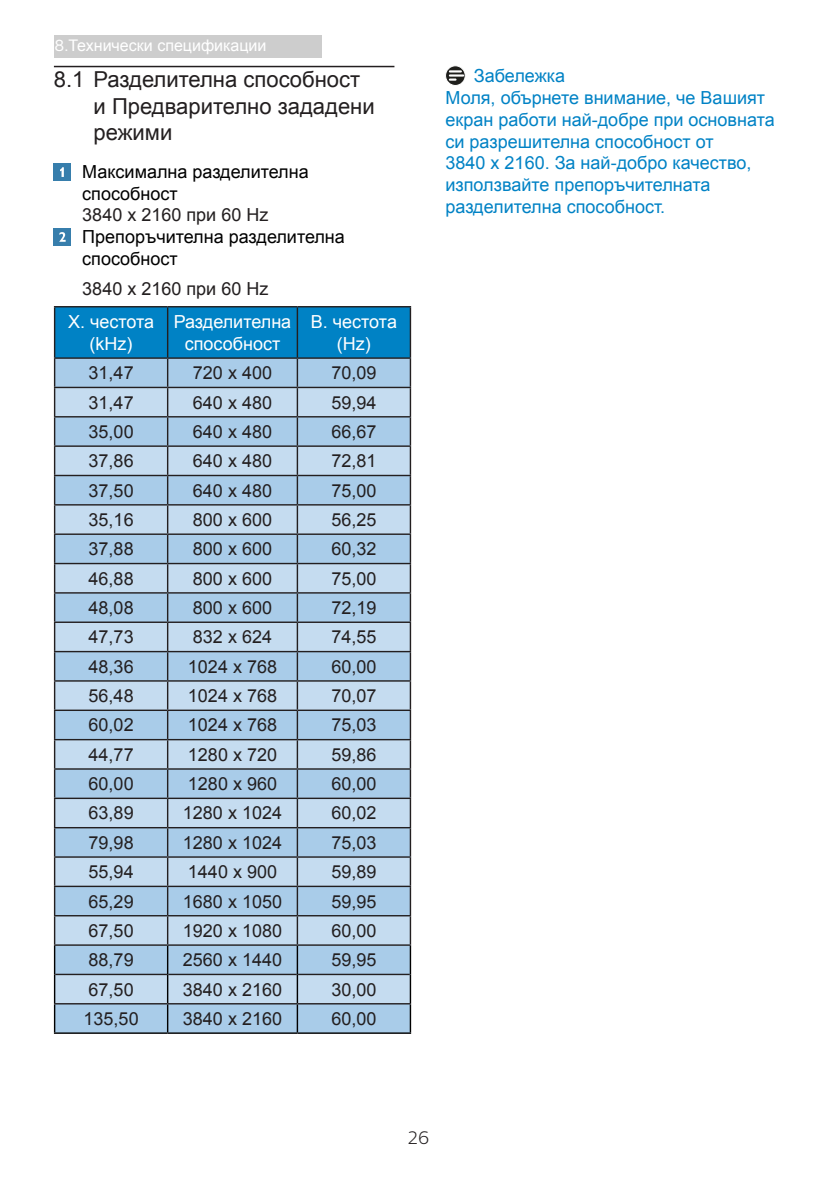
<style>
.page{position:relative;width:840px;height:1191px;background:#fff}
.page>*{position:absolute;margin:0;border:0;box-sizing:border-box;transform-origin:0 0}
.t1{font:22px/26.4px "Arial";color:#231f20}
.t2{font:18px "Arial";color:#231f20}
.Note_body{font:18px/21.6px "Arial";color:#0082c5}
.Heading_4{font:18px/21.6px "Arial";color:#000}
.t3{font:18px/22px "Arial";color:#fff;text-align:center}
.Heading_4_blue{font:18px "Arial";color:#0082c5}
.t4{font:300 18px "Centrale Sans";color:#231f20}
.t5{font:16px "Arial";color:#fff}
.s1{font-family:"Centrale Sans"}
</style>
<div class="page">
<div style="left:54px;top:35px;width:267px;height:23px;background:#cdcdcd"></div>
<hr style="left:54px;top:66px;width:340px;height:1px;background:#231f20">
<div style="left:54px;top:164px;width:17px;height:17px;background:#377eac"></div>
<svg style="left:60px;top:167px;width:4px;height:10px"></svg>
<div style="left:54px;top:228px;width:17px;height:17px;background:#377eac"></div>
<svg style="left:59px;top:232px;width:7px;height:10px"></svg>
<hr style="left:54px;top:306px;width:113px;height:1px;background:#231f20">
<hr style="left:167px;top:306px;width:130px;height:1px;background:#231f20">
<hr style="left:297px;top:306px;width:114px;height:1px;background:#231f20">
<hr style="left:409px;top:307px;width:2px;height:50px;background:#231f20">
<hr style="left:297px;top:357px;width:114px;height:2px;background:#231f20">
<hr style="left:409px;top:359px;width:2px;height:28px;background:#231f20">
<hr style="left:297px;top:387px;width:114px;height:1px;background:#231f20">
<hr style="left:409px;top:388px;width:2px;height:28px;background:#231f20">
<hr style="left:297px;top:416px;width:114px;height:1px;background:#231f20">
<hr style="left:409px;top:417px;width:2px;height:28px;background:#231f20">
<hr style="left:297px;top:445px;width:114px;height:2px;background:#231f20">
<hr style="left:409px;top:447px;width:2px;height:28px;background:#231f20">
<hr style="left:297px;top:475px;width:114px;height:1px;background:#231f20">
<hr style="left:409px;top:476px;width:2px;height:28px;background:#231f20">
<hr style="left:297px;top:504px;width:114px;height:1px;background:#231f20">
<hr style="left:409px;top:505px;width:2px;height:28px;background:#231f20">
<hr style="left:297px;top:533px;width:114px;height:2px;background:#231f20">
<hr style="left:409px;top:535px;width:2px;height:28px;background:#231f20">
<hr style="left:297px;top:563px;width:114px;height:1px;background:#231f20">
<hr style="left:409px;top:564px;width:2px;height:28px;background:#231f20">
<hr style="left:297px;top:592px;width:114px;height:1px;background:#231f20">
<hr style="left:409px;top:593px;width:2px;height:28px;background:#231f20">
<hr style="left:297px;top:621px;width:114px;height:2px;background:#231f20">
<hr style="left:409px;top:623px;width:2px;height:28px;background:#231f20">
<hr style="left:297px;top:651px;width:114px;height:1px;background:#231f20">
<hr style="left:409px;top:652px;width:2px;height:28px;background:#231f20">
<hr style="left:297px;top:680px;width:114px;height:1px;background:#231f20">
<hr style="left:409px;top:681px;width:2px;height:28px;background:#231f20">
<hr style="left:297px;top:709px;width:114px;height:2px;background:#231f20">
<hr style="left:409px;top:711px;width:2px;height:28px;background:#231f20">
<hr style="left:297px;top:739px;width:114px;height:1px;background:#231f20">
<hr style="left:409px;top:740px;width:2px;height:28px;background:#231f20">
<hr style="left:297px;top:768px;width:114px;height:1px;background:#231f20">
<hr style="left:409px;top:769px;width:2px;height:28px;background:#231f20">
<hr style="left:297px;top:797px;width:114px;height:2px;background:#231f20">
<hr style="left:409px;top:799px;width:2px;height:28px;background:#231f20">
<hr style="left:297px;top:827px;width:114px;height:1px;background:#231f20">
<hr style="left:409px;top:828px;width:2px;height:28px;background:#231f20">
<hr style="left:297px;top:856px;width:114px;height:1px;background:#231f20">
<hr style="left:409px;top:857px;width:2px;height:28px;background:#231f20">
<hr style="left:297px;top:885px;width:114px;height:2px;background:#231f20">
<hr style="left:409px;top:887px;width:2px;height:28px;background:#231f20">
<hr style="left:297px;top:915px;width:114px;height:1px;background:#231f20">
<hr style="left:409px;top:916px;width:2px;height:28px;background:#231f20">
<hr style="left:297px;top:944px;width:114px;height:1px;background:#231f20">
<hr style="left:297px;top:1003px;width:114px;height:1px;background:#231f20">
<hr style="left:409px;top:945px;width:2px;height:29px;background:#000">
<hr style="left:409px;top:974px;width:2px;height:29px;background:#000">
<svg style="left:54px;top:307px;width:356px;height:725px;background:#a1c3dd"></svg>
<hr style="left:296px;top:1004px;width:2px;height:28px;background:#000">
<hr style="left:409px;top:1004px;width:2px;height:28px;background:#000">
<hr style="left:54px;top:1032px;width:113px;height:1px;background:#000">
<hr style="left:167px;top:1032px;width:130px;height:1px;background:#000">
<hr style="left:297px;top:1032px;width:114px;height:1px;background:#000">
<svg style="left:445px;top:66px;width:20px;height:19px"></svg>
<div style="left:445px;top:66px;width:20px;height:19px;border:1px solid #fff;border-radius:50%"></div>
<svg style="left:449px;top:70px;width:11px;height:2px"></svg>
<hr style="left:449px;top:74px;width:14px;height:3px;background:#fff">
<svg style="left:449px;top:78px;width:6px;height:3px"></svg>
<p class="t5" style="left:54px;top:35px;width:213px"><span class="s1">8.</span>Технически спецификации</p>
<p class="t1" style="left:94px;top:66px;width:282px;text-indent:-40px">8.1 Разделителна способност и Предварително зададени режими</p>
<p class="Heading_4" style="left:82px;top:161px;width:228px">Максимална разделителна способност</p>
<p class="t2" style="left:82px;top:203px;width:187px">3840 x 2160 при 60 Hz</p>
<p class="Heading_4" style="left:82px;top:226px;width:264px">Препоръчителна разделителна способност</p>
<p class="t2" style="left:82px;top:277px;width:187px">3840 x 2160 при 60 Hz</p>
<p class="t3" style="left:68px;top:311px;width:88px">Х. честота (kHz)</p>
<p class="t3" style="left:174px;top:311px;width:119px">Разделителна способност</p>
<p class="t3" style="left:310px;top:311px;width:88px">В. честота (Hz)</p>
<p class="t2" style="left:89px;top:361px;width:47px">31,47</p>
<p class="t2" style="left:193px;top:361px;width:81px">720 x 400</p>
<p class="t2" style="left:331px;top:361px;width:47px">70,09</p>
<p class="t2" style="left:89px;top:390px;width:47px">31,47</p>
<p class="t2" style="left:193px;top:390px;width:81px">640 x 480</p>
<p class="t2" style="left:331px;top:390px;width:47px">59,94</p>
<p class="t2" style="left:89px;top:420px;width:47px">35,00</p>
<p class="t2" style="left:193px;top:420px;width:81px">640 x 480</p>
<p class="t2" style="left:331px;top:420px;width:47px">66,67</p>
<p class="t2" style="left:89px;top:449px;width:47px">37,86</p>
<p class="t2" style="left:193px;top:449px;width:81px">640 x 480</p>
<p class="t2" style="left:331px;top:449px;width:47px">72,81</p>
<p class="t2" style="left:89px;top:478px;width:47px">37,50</p>
<p class="t2" style="left:193px;top:478px;width:81px">640 x 480</p>
<p class="t2" style="left:331px;top:478px;width:47px">75,00</p>
<p class="t2" style="left:89px;top:508px;width:47px">35,16</p>
<p class="t2" style="left:193px;top:508px;width:81px">800 x 600</p>
<p class="t2" style="left:331px;top:508px;width:47px">56,25</p>
<p class="t2" style="left:89px;top:537px;width:47px">37,88</p>
<p class="t2" style="left:193px;top:537px;width:81px">800 x 600</p>
<p class="t2" style="left:331px;top:537px;width:47px">60,32</p>
<p class="t2" style="left:89px;top:566px;width:47px">46,88</p>
<p class="t2" style="left:193px;top:566px;width:81px">800 x 600</p>
<p class="t2" style="left:331px;top:566px;width:47px">75,00</p>
<p class="t2" style="left:89px;top:596px;width:47px">48,08</p>
<p class="t2" style="left:193px;top:596px;width:81px">800 x 600</p>
<p class="t2" style="left:331px;top:596px;width:47px">72,19</p>
<p class="t2" style="left:89px;top:625px;width:47px">47,73</p>
<p class="t2" style="left:193px;top:625px;width:81px">832 x 624</p>
<p class="t2" style="left:331px;top:625px;width:47px">74,55</p>
<p class="t2" style="left:89px;top:654px;width:47px">48,36</p>
<p class="t2" style="left:188px;top:654px;width:91px">1024 x 768</p>
<p class="t2" style="left:331px;top:654px;width:47px">60,00</p>
<p class="t2" style="left:89px;top:684px;width:47px">56,48</p>
<p class="t2" style="left:188px;top:684px;width:91px">1024 x 768</p>
<p class="t2" style="left:331px;top:684px;width:47px">70,07</p>
<p class="t2" style="left:89px;top:713px;width:47px">60,02</p>
<p class="t2" style="left:188px;top:713px;width:91px">1024 x 768</p>
<p class="t2" style="left:331px;top:713px;width:47px">75,03</p>
<p class="t2" style="left:89px;top:742px;width:47px">44,77</p>
<p class="t2" style="left:188px;top:742px;width:91px">1280 x 720</p>
<p class="t2" style="left:331px;top:742px;width:47px">59,86</p>
<p class="t2" style="left:89px;top:772px;width:47px">60,00</p>
<p class="t2" style="left:188px;top:772px;width:91px">1280 x 960</p>
<p class="t2" style="left:331px;top:772px;width:47px">60,00</p>
<p class="t2" style="left:89px;top:801px;width:47px">63,89</p>
<p class="t2" style="left:183px;top:801px;width:101px">1280 x 1024</p>
<p class="t2" style="left:331px;top:801px;width:47px">60,02</p>
<p class="t2" style="left:89px;top:830px;width:47px">79,98</p>
<p class="t2" style="left:183px;top:830px;width:101px">1280 x 1024</p>
<p class="t2" style="left:331px;top:830px;width:47px">75,03</p>
<p class="t2" style="left:89px;top:860px;width:47px">55,94</p>
<p class="t2" style="left:188px;top:860px;width:91px">1440 x 900</p>
<p class="t2" style="left:331px;top:860px;width:47px">59,89</p>
<p class="t2" style="left:89px;top:889px;width:47px">65,29</p>
<p class="t2" style="left:183px;top:889px;width:101px">1680 x 1050</p>
<p class="t2" style="left:331px;top:889px;width:47px">59,95</p>
<p class="t2" style="left:89px;top:918px;width:47px">67,50</p>
<p class="t2" style="left:183px;top:918px;width:101px">1920 x 1080</p>
<p class="t2" style="left:331px;top:918px;width:47px">60,00</p>
<p class="t2" style="left:89px;top:948px;width:47px">88,79</p>
<p class="t2" style="left:183px;top:948px;width:101px">2560 x 1440</p>
<p class="t2" style="left:331px;top:948px;width:47px">59,95</p>
<p class="t2" style="left:89px;top:977px;width:47px">67,50</p>
<p class="t2" style="left:183px;top:977px;width:101px">3840 x 2160</p>
<p class="t2" style="left:331px;top:977px;width:47px">30,00</p>
<p class="t2" style="left:83px;top:1006px;width:57px">135,50</p>
<p class="t2" style="left:183px;top:1006px;width:101px">3840 x 2160</p>
<p class="t2" style="left:331px;top:1006px;width:47px">60,00</p>
<p class="Heading_4_blue" style="left:473px;top:64px;width:93px">Забележка</p>
<p class="Note_body" style="left:445px;top:88px;width:330px">Моля, обърнете внимание, че Вашият екран работи най-добре при основната си разрешителна способност от<br>3840 x 2160. За най-добро качество, използвайте препоръчителната разделителна способност.</p>
<p class="t4" style="left:407px;top:1127px;width:23px">26</p>
</div>
